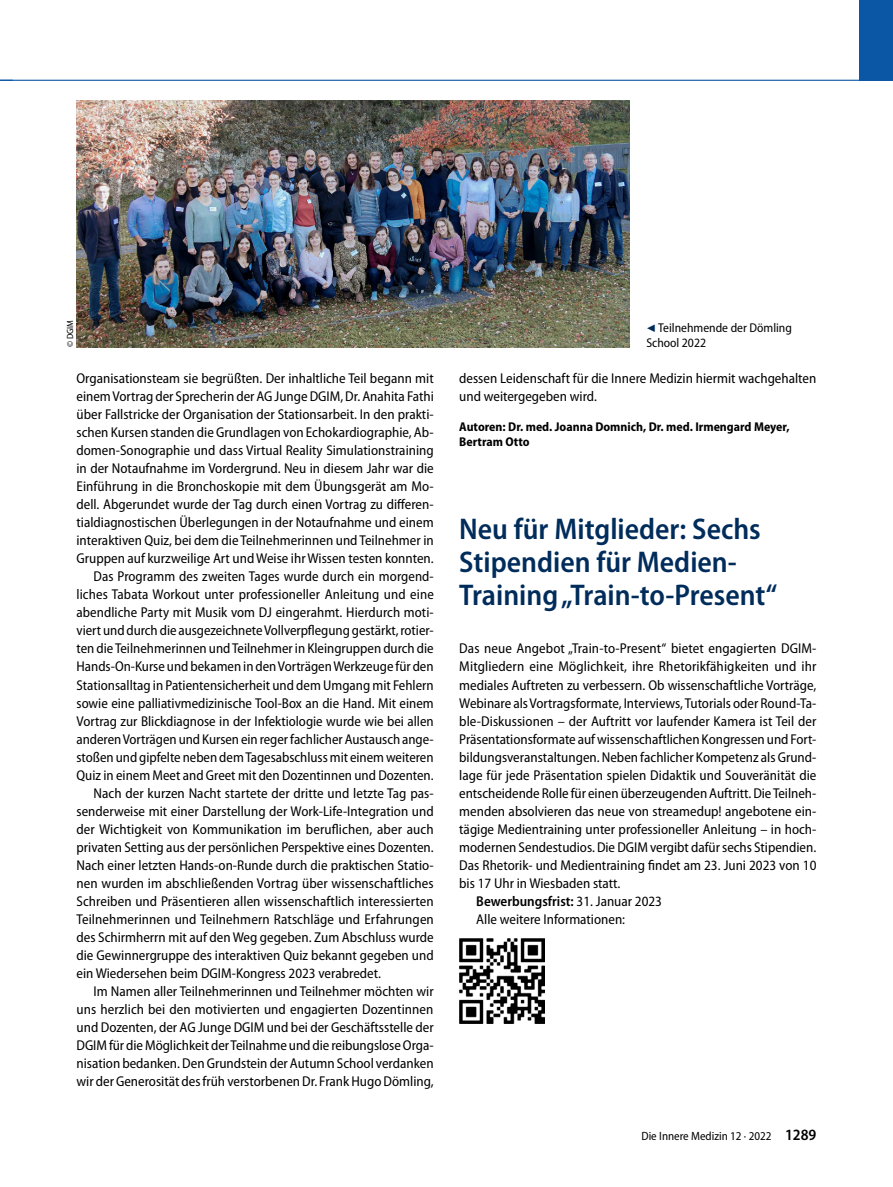
<style>
.page{position:relative;width:893px;height:1187px;background:#fff}
.page>*{position:absolute;margin:0;border:0;box-sizing:border-box;transform-origin:0 0}
.t1{font:600 semi-condensed 30px/33px "Myriad Pro";color:#002c5b}
.t2{font:semi-condensed 14.25px/18px "Myriad Pro";color:#000}
.t3{font:600 semi-condensed 14.25px "Myriad Pro";color:#000}
.t4{font:700 semi-condensed 12.75px/15px "Myriad Pro";color:#000}
.t5{font:semi-condensed 12.75px "Myriad Pro";color:#000}
.t6{font:semi-condensed 12px "Myriad Pro";color:#000}
.t7{font:semi-condensed 9px "Myriad Pro";color:#000}
.s1{font-family:"Blik Buttons";font-stretch:normal;color:#002c5b}
.s2{font-weight:400}
.s3{font-weight:600;font-size:15.75px}
</style>
<div class="page">
<div style="left:859px;top:0;width:34px;height:81px;background:#0b56a5"></div>
<hr style="left:0;top:80px;width:893px;height:1px;background:#0b56a5">
<img style="left:459px;top:938px;width:85px;height:85px">
<img style="left:77px;top:100px;width:552px;height:247px">
<p class="t7" style="left:65px;top:347px;width:29px;rotate:-90deg">© DGIM</p>
<p class="t2" style="left:77px;top:370px;width:359px">Organisationsteam sie begrüßten. Der inhaltliche Teil begann mit</p>
<p class="t2" style="left:77px;top:388px;width:359px">einem Vortrag der Sprecherin der AG Junge DGIM, Dr. Anahita Fathi</p>
<p class="t2" style="left:77px;top:406px;width:359px">über Fallstricke der Organisation der Stationsarbeit. In den prakti-</p>
<p class="t2" style="left:77px;top:424px;width:359px">schen Kursen standen die Grundlagen von Echokardiographie, Ab-</p>
<p class="t2" style="left:77px;top:442px;width:359px">domen-Sonographie und dass Virtual Reality Simulationstraining</p>
<p class="t2" style="left:77px;top:460px;width:359px">in der Notaufnahme im Vordergrund. Neu in diesem Jahr war die</p>
<p class="t2" style="left:77px;top:478px;width:359px">Einführung in die Bronchoskopie mit dem Übungsgerät am Mo-</p>
<p class="t2" style="left:77px;top:496px;width:359px">dell. Abgerundet wurde der Tag durch einen Vortrag zu differen-</p>
<p class="t2" style="left:77px;top:514px;width:359px">tialdiagnostischen Überlegungen in der Notaufnahme und einem</p>
<p class="t2" style="left:77px;top:532px;width:359px">interaktiven Quiz, bei dem die Teilnehmerinnen und Teilnehmer in</p>
<p class="t2" style="left:77px;top:550px;width:359px">Gruppen auf kurzweilige Art und Weise ihr Wissen testen konnten.</p>
<p class="t2" style="left:94px;top:568px;width:342px">Das Programm des zweiten Tages wurde durch ein morgend-</p>
<p class="t2" style="left:77px;top:586px;width:359px">liches Tabata Workout unter professioneller Anleitung und eine</p>
<p class="t2" style="left:77px;top:604px;width:359px">abendliche Party mit Musik vom DJ eingerahmt. Hierdurch moti-</p>
<p class="t2" style="left:77px;top:622px;width:359px">viert und durch die ausgezeichnete Vollverpflegung gestärkt, rotier-</p>
<p class="t2" style="left:77px;top:640px;width:359px">ten die Teilnehmerinnen und Teilnehmer in Kleingruppen durch die</p>
<p class="t2" style="left:77px;top:658px;width:359px">Hands-On-Kurse und bekamen in den Vorträgen Werkzeuge für den</p>
<p class="t2" style="left:77px;top:676px;width:359px">Stationsalltag in Patientensicherheit und dem Umgang mit Fehlern</p>
<p class="t2" style="left:77px;top:694px;width:359px">sowie eine palliativmedizinische Tool-Box an die Hand. Mit einem</p>
<p class="t2" style="left:77px;top:712px;width:359px">Vortrag zur Blickdiagnose in der Infektiologie wurde wie bei allen</p>
<p class="t2" style="left:77px;top:730px;width:359px">anderen Vorträgen und Kursen ein reger fachlicher Austausch ange-</p>
<p class="t2" style="left:77px;top:748px;width:359px">stoßen und gipfelte neben dem Tagesabschluss mit einem weiteren</p>
<p class="t2" style="left:77px;top:766px;width:359px">Quiz in einem Meet and Greet mit den Dozentinnen und Dozenten.</p>
<p class="t2" style="left:94px;top:784px;width:342px">Nach der kurzen Nacht startete der dritte und letzte Tag pas-</p>
<p class="t2" style="left:77px;top:802px;width:359px">senderweise mit einer Darstellung der Work-Life-Integration und</p>
<p class="t2" style="left:77px;top:820px;width:359px">der Wichtigkeit von Kommunikation im beruflichen, aber auch</p>
<p class="t2" style="left:77px;top:838px;width:359px">privaten Setting aus der persönlichen Perspektive eines Dozenten.</p>
<p class="t2" style="left:77px;top:856px;width:359px">Nach einer letzten Hands-on-Runde durch die praktischen Statio-</p>
<p class="t2" style="left:77px;top:874px;width:359px">nen wurden im abschließenden Vortrag über wissenschaftliches</p>
<p class="t2" style="left:77px;top:892px;width:359px">Schreiben und Präsentieren allen wissenschaftlich interessierten</p>
<p class="t2" style="left:77px;top:910px;width:359px">Teilnehmerinnen und Teilnehmern Ratschläge und Erfahrungen</p>
<p class="t2" style="left:77px;top:928px;width:359px">des Schirmherrn mit auf den Weg gegeben. Zum Abschluss wurde</p>
<p class="t2" style="left:77px;top:946px;width:359px">die Gewinnergruppe des interaktiven Quiz bekannt gegeben und</p>
<p class="t2" style="left:77px;top:964px;width:306px">ein Wiedersehen beim DGIM-Kongress 2023 verabredet.</p>
<p class="t2" style="left:94px;top:982px;width:342px">Im Namen aller Teilnehmerinnen und Teilnehmer möchten wir</p>
<p class="t2" style="left:77px;top:1000px;width:358px">uns herzlich bei den motivierten und engagierten Dozentinnen</p>
<p class="t2" style="left:77px;top:1018px;width:359px">und Dozenten, der AG Junge DGIM und bei der Geschäftsstelle der</p>
<p class="t2" style="left:77px;top:1036px;width:359px">DGIM für die Möglichkeit der Teilnahme und die reibungslose Orga-</p>
<p class="t2" style="left:77px;top:1054px;width:359px">nisation bedanken. Den Grundstein der Autumn School verdanken</p>
<p class="t2" style="left:77px;top:1072px;width:359px">wir der Generosität des früh verstorbenen Dr. Frank Hugo Dömling,</p>
<p class="t5" style="left:646px;top:321px;width:147px"><span class="s1">9</span> Teilnehmende der Dömling</p>
<p class="t5" style="left:646px;top:336px;width:61px">School 2022</p>
<p class="t2" style="left:459px;top:370px;width:359px">dessen Leidenschaft für die Innere Medizin hiermit wachgehalten und weitergegeben wird.</p>
<p class="t4" style="left:459px;top:419px;width:332px">Autoren: Dr. med. Joanna Domnich, Dr. med. Irmengard Meyer,<br>Bertram Otto</p>
<h1 class="t1" style="left:459px;top:513px;width:320px">Neu für Mitglieder: Sechs<br>Stipendien für Medien-<br>Training „Train-to-Present“</h1>
<p class="t2" style="left:459px;top:640px;width:359px">Das neue Angebot „Train-to-Present“ bietet engagierten DGIM-</p>
<p class="t2" style="left:459px;top:658px;width:359px">Mitgliedern eine Möglichkeit, ihre Rhetorikfähigkeiten und ihr</p>
<p class="t2" style="left:459px;top:676px;width:359px">mediales Auftreten zu verbessern. Ob wissenschaftliche Vorträge,</p>
<p class="t2" style="left:459px;top:694px;width:358px">Webinare als Vortragsformate, Interviews, Tutorials oder Round-Ta-</p>
<p class="t2" style="left:459px;top:712px;width:359px">ble-Diskussionen – der Auftritt vor laufender Kamera ist Teil der</p>
<p class="t2" style="left:459px;top:730px;width:359px">Präsentationsformate auf wissenschaftlichen Kongressen und Fort-</p>
<p class="t2" style="left:459px;top:748px;width:359px">bildungsveranstaltungen. Neben fachlicher Kompetenz als Grund-</p>
<p class="t2" style="left:459px;top:766px;width:359px">lage für jede Präsentation spielen Didaktik und Souveränität die</p>
<p class="t2" style="left:459px;top:784px;width:359px">entscheidende Rolle für einen überzeugenden Auftritt. Die Teilneh-</p>
<p class="t2" style="left:459px;top:802px;width:359px">menden absolvieren das neue von streamedup! angebotene ein-</p>
<p class="t2" style="left:459px;top:820px;width:359px">tägige Medientraining unter professioneller Anleitung – in hoch-</p>
<p class="t2" style="left:459px;top:838px;width:358px">modernen Sendestudios. Die DGIM vergibt dafür sechs Stipendien.</p>
<p class="t2" style="left:459px;top:856px;width:359px">Das Rhetorik- und Medientraining findet am 23. Juni 2023 von 10</p>
<p class="t2" style="left:459px;top:874px;width:163px">bis 17 Uhr in Wiesbaden statt.</p>
<p class="t3" style="left:476px;top:892px;width:187px">Bewerbungsfrist: <span class="s2">31. Januar 2023</span></p>
<p class="t2" style="left:476px;top:910px;width:150px">Alle weitere Informationen:</p>
<p class="t6" style="left:641px;top:1129px;width:176px">Die Innere Medizin 12 · 2022 <span class="s3">1289</span></p>
</div>
